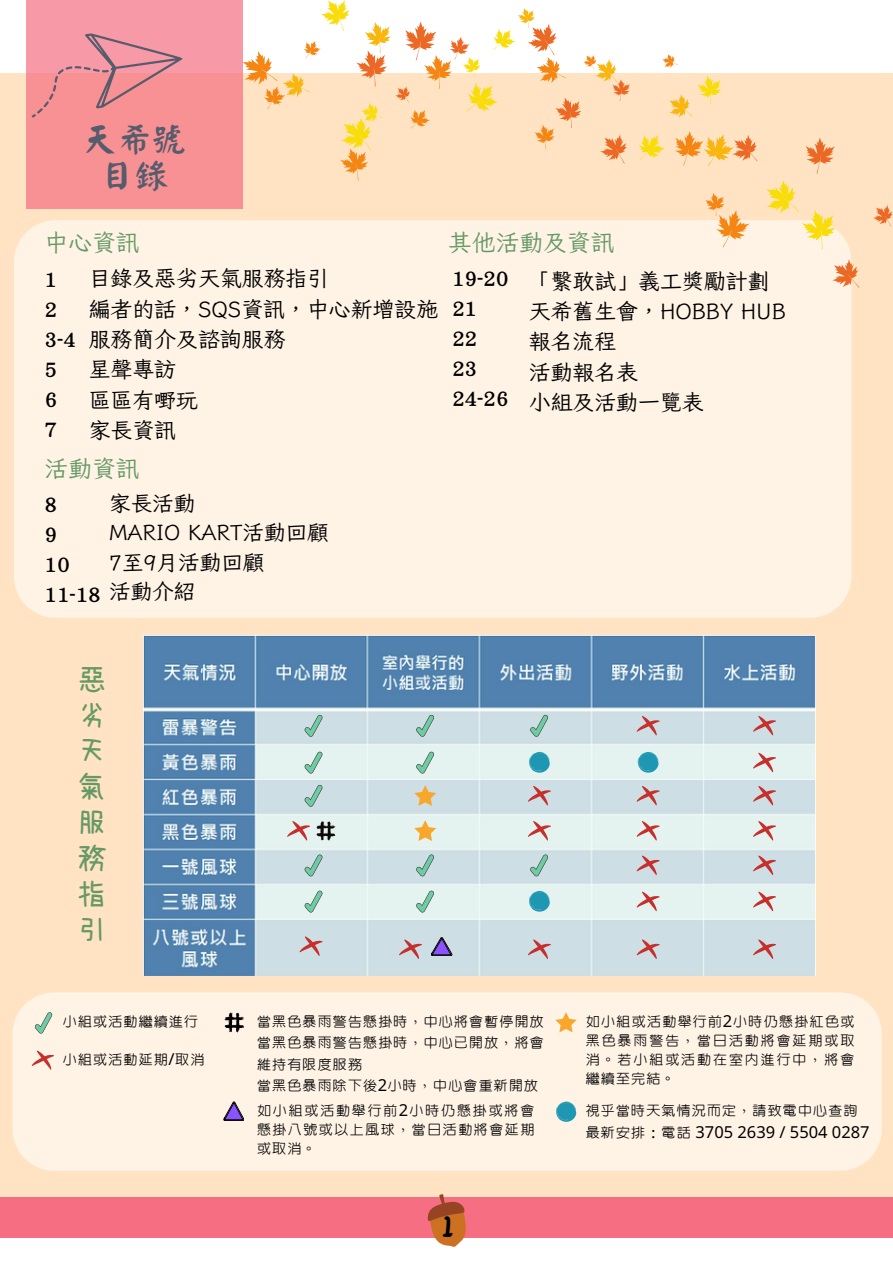
<style>
.page{position:relative;width:893px;height:1264px;background:#fff}
.page>*{position:absolute;margin:0;border:0;box-sizing:border-box;transform-origin:0 0}
.t1{font:34.65px "Han Wang Yan Kai";color:#565c6c}
.t2{font:33px "Canva Li";color:#000}
.t3{font:29.25px "uzura font";color:#696}
.t4{font:23.7px "Iansui 094";color:#696}
.t5{font:21.9px "Iansui 094";color:#000}
.t6{font:21.6px "Iansui 094";color:#000}
.t7{font:21.45px "Han Wang Yan Kai";color:#000}
.t8{font:16.5px/19px "cw Te X Yen";color:#000;text-align:justify}
.t9{font:16.5px "Noto Sans";color:#000}
.s1{font-family:"Iansui 094";font-size:21.6px}
.s2{font-family:"Noto Sans"}
.s3{font-family:"cw Te X Yen"}
</style>
<div class="page">
<div style="left:0;top:0;width:892px;height:1262px;background:#ffe3c2"></div>
<div style="left:0;top:1196px;width:892px;height:66px;background:#f56e81"></div>
<div style="left:14px;top:220px;width:837px;height:398px;background:#fff3e6;border-radius:42px"></div>
<div style="left:13px;top:992px;width:868px;height:178px;background:#fff3e6;border-radius:42px"></div>
<div style="left:0;top:0;width:892px;height:73px;background:#fff"></div>
<div style="left:27px;top:0;width:216px;height:209px;background:linear-gradient(to bottom,#f899a8,#f88e8e)"></div>
<div style="left:0;top:1238px;width:892px;height:24px;background:#fff"></div>
<svg style="left:427px;top:1194px;width:38px;height:52px"></svg>
<svg style="left:31px;top:16px;width:151px;height:143px;background:#ef9198"></svg>
<svg style="left:35px;top:1012px;width:18px;height:21px"></svg>
<svg style="left:32px;top:1050px;width:22px;height:19px"></svg>
<svg style="left:224px;top:1012px;width:20px;height:20px"></svg>
<svg style="left:555px;top:1012px;width:21px;height:20px"></svg>
<svg style="left:556px;top:1101px;width:20px;height:20px"></svg>
<img style="left:143px;top:635px;width:672px;height:340px">
<svg style="left:287px;top:821px;width:23px;height:19px"></svg>
<svg style="left:304px;top:714px;width:19px;height:22px"></svg>
<svg style="left:304px;top:751px;width:19px;height:22px"></svg>
<svg style="left:304px;top:784px;width:19px;height:22px"></svg>
<svg style="left:304px;top:890px;width:19px;height:22px"></svg>
<svg style="left:304px;top:854px;width:19px;height:22px"></svg>
<svg style="left:299px;top:936px;width:23px;height:20px"></svg>
<svg style="left:316px;top:821px;width:19px;height:19px"></svg>
<svg style="left:416px;top:714px;width:18px;height:22px"></svg>
<svg style="left:416px;top:751px;width:18px;height:22px"></svg>
<svg style="left:416px;top:854px;width:18px;height:22px"></svg>
<svg style="left:416px;top:890px;width:18px;height:22px"></svg>
<svg style="left:399px;top:939px;width:23px;height:20px"></svg>
<svg style="left:414px;top:820px;width:22px;height:21px"></svg>
<svg style="left:414px;top:785px;width:22px;height:20px"></svg>
<svg style="left:529px;top:752px;width:20px;height:20px"></svg>
<svg style="left:637px;top:752px;width:21px;height:20px"></svg>
<svg style="left:529px;top:890px;width:20px;height:21px"></svg>
<svg style="left:530px;top:714px;width:18px;height:22px"></svg>
<svg style="left:530px;top:854px;width:18px;height:22px"></svg>
<svg style="left:528px;top:785px;width:23px;height:20px"></svg>
<svg style="left:528px;top:821px;width:23px;height:19px"></svg>
<svg style="left:528px;top:939px;width:23px;height:20px"></svg>
<svg style="left:636px;top:939px;width:23px;height:20px"></svg>
<svg style="left:636px;top:891px;width:23px;height:20px"></svg>
<svg style="left:636px;top:855px;width:23px;height:20px"></svg>
<svg style="left:636px;top:821px;width:23px;height:19px"></svg>
<svg style="left:636px;top:785px;width:23px;height:20px"></svg>
<svg style="left:636px;top:715px;width:23px;height:20px"></svg>
<svg style="left:753px;top:939px;width:23px;height:20px"></svg>
<svg style="left:753px;top:891px;width:23px;height:20px"></svg>
<svg style="left:753px;top:855px;width:23px;height:20px"></svg>
<svg style="left:753px;top:821px;width:23px;height:19px"></svg>
<svg style="left:753px;top:785px;width:23px;height:20px"></svg>
<svg style="left:753px;top:752px;width:23px;height:20px"></svg>
<svg style="left:753px;top:715px;width:23px;height:20px"></svg>
<svg style="left:431px;top:937px;width:21px;height:18px"></svg>
<svg style="left:224px;top:1101px;width:20px;height:19px"></svg>
<svg style="left:873px;top:205px;width:19px;height:22px"></svg>
<svg style="left:832px;top:259px;width:27px;height:29px"></svg>
<svg style="left:806px;top:138px;width:28px;height:36px"></svg>
<svg style="left:766px;top:180px;width:69px;height:69px"></svg>
<svg style="left:705px;top:193px;width:44px;height:54px"></svg>
<svg style="left:675px;top:131px;width:82px;height:35px"></svg>
<svg style="left:669px;top:76px;width:52px;height:41px"></svg>
<svg style="left:639px;top:135px;width:26px;height:25px"></svg>
<svg style="left:662px;top:54px;width:16px;height:14px"></svg>
<svg style="left:243px;top:0;width:387px;height:181px"></svg>
<p class="t1" style="left:82px;top:123px;width:106px">天希號</p>
<p class="t1" style="left:100px;top:158px;width:71px">目錄</p>
<p class="t4" style="left:45px;top:230px;width:96px">中心資訊</p>
<p class="t7" style="left:45px;top:269px;width:14px">1</p>
<p class="t7" style="left:45px;top:298px;width:14px">2</p>
<p class="t7" style="left:45px;top:328px;width:33px">3-4</p>
<p class="t7" style="left:45px;top:358px;width:14px">5</p>
<p class="t7" style="left:45px;top:388px;width:14px">6</p>
<p class="t7" style="left:45px;top:418px;width:14px">7</p>
<p class="t5" style="left:89px;top:267px;width:242px">目錄及惡劣天氣服務指引</p>
<p class="t5" style="left:89px;top:297px;width:351px">編者的話，SQS資訊，中心新增設施</p>
<p class="t5" style="left:89px;top:328px;width:198px">服務簡介及諮詢服務</p>
<p class="t5" style="left:89px;top:358px;width:89px">星聲專訪</p>
<p class="t5" style="left:89px;top:388px;width:111px">區區有嘢玩</p>
<p class="t5" style="left:89px;top:419px;width:89px">家長資訊</p>
<p class="t4" style="left:45px;top:456px;width:96px">活動資訊</p>
<p class="t6" style="left:109px;top:492px;width:88px">家長活動</p>
<p class="t6" style="left:109px;top:521px;width:221px">MARIO KART活動回顧</p>
<p class="t6" style="left:109px;top:550px;width:157px">7至9月活動回顧</p>
<p class="t7" style="left:45px;top:493px;width:14px">8</p>
<p class="t7" style="left:45px;top:523px;width:14px">9</p>
<p class="t7" style="left:45px;top:553px;width:26px">10</p>
<p class="t7" style="left:45px;top:583px;width:152px">11-18 <span class="s1">活動介紹</span></p>
<p class="t4" style="left:448px;top:230px;width:168px">其他活動及資訊</p>
<p class="t7" style="left:452px;top:267px;width:58px">19-20</p>
<p class="t7" style="left:452px;top:297px;width:26px">21</p>
<p class="t7" style="left:452px;top:327px;width:26px">22</p>
<p class="t7" style="left:452px;top:357px;width:26px">23</p>
<p class="t7" style="left:452px;top:387px;width:58px">24-26</p>
<p class="t5" style="left:528px;top:269px;width:242px">「繫敢試」義工獎勵計劃</p>
<p class="t5" style="left:528px;top:299px;width:259px">天希舊生會，HOBBY HUB</p>
<p class="t5" style="left:528px;top:330px;width:89px">報名流程</p>
<p class="t5" style="left:528px;top:360px;width:111px">活動報名表</p>
<p class="t5" style="left:528px;top:391px;width:176px">小組及活動一覽表</p>
<p class="t3" style="left:77px;top:664px;width:31px">惡</p>
<p class="t3" style="left:77px;top:700px;width:31px">劣</p>
<p class="t3" style="left:77px;top:736px;width:31px">天</p>
<p class="t3" style="left:77px;top:772px;width:31px">氣</p>
<p class="t3" style="left:77px;top:807px;width:31px">服</p>
<p class="t3" style="left:77px;top:843px;width:31px">務</p>
<p class="t3" style="left:77px;top:879px;width:31px">指</p>
<p class="t3" style="left:77px;top:915px;width:31px">引</p>
<p class="t8" style="left:62px;top:1012px;width:138px">小組或活動繼續進行</p>
<p class="t8" style="left:62px;top:1050px;width:144px">小組或活動延期<span class="s2">/</span>取消</p>
<p class="t8" style="left:256px;top:1012px;width:289px">當黑色暴雨警告懸掛時，中心將會暫停開放</p>
<p class="t8" style="left:256px;top:1033px;width:289px">當黑色暴雨警告懸掛時，中心已開放，將會</p>
<p class="t8" style="left:256px;top:1055px;width:108px">維持有限度服務</p>
<p class="t8" style="left:256px;top:1076px;width:284px">當黑色暴雨除下後<span class="s2">2</span>小時，中心會重新開放</p>
<p class="t8" style="left:585px;top:1012px;width:271px">如小組或活動舉行前<span class="s2">2</span>小時仍懸掛紅色或黑色暴雨警告，當日活動將會延期或取消。若小組或活動在室內進行中，將會繼續至完結。</p>
<p class="t8" style="left:256px;top:1101px;width:280px">如小組或活動舉行前<span class="s2">2</span>小時仍懸掛或將會懸掛八號或以上風球，當日活動將會延期或取消。</p>
<p class="t8" style="left:585px;top:1101px;width:274px">視乎當時天氣情況而定，請致電中心查詢</p>
<p class="t9" style="left:585px;top:1120px;width:286px"><span class="s3">最新安排：電話</span> 3705 2639 / 5504 0287</p>
<p class="t2" style="left:442px;top:1212px;width:13px">1</p>
</div>
